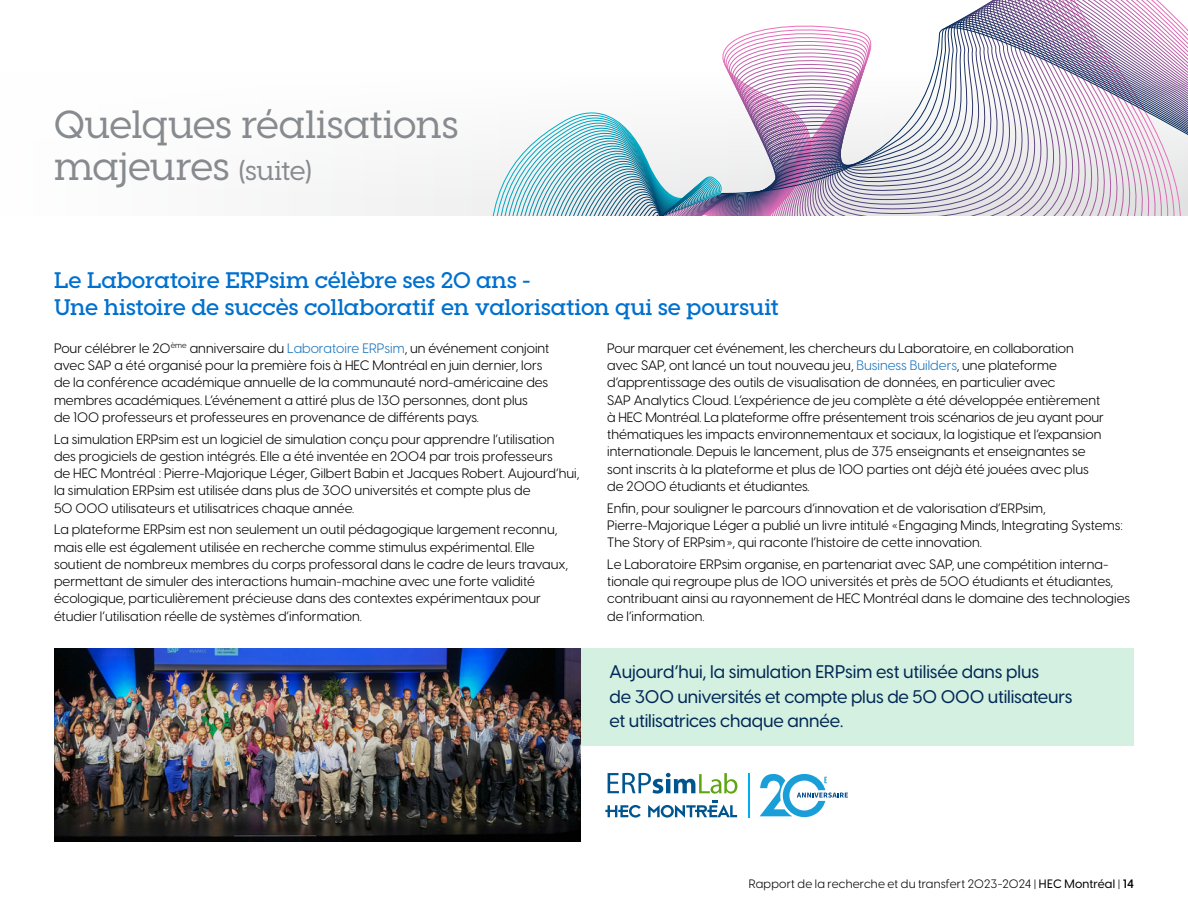
<style>
.page{position:relative;width:1188px;height:918px;background:#fff}
.page>*{position:absolute;margin:0;border:0;box-sizing:border-box;transform-origin:0 0}
._24-Section_26-Gris{font:500 39px/42px "Visby Slab CF";letter-spacing:-.01em;color:#878a8e}
._24-Titre_N2{font:600 22.5px/27px "Visby Slab CF";letter-spacing:-.005em;color:#0070ce}
.t1{font:500 18px/24.8px "Visby CF";letter-spacing:-.005em;color:#002856}
._24-Texte_9_11_5{font:13.5px/17.2px "Visby CF";color:#000}
.t2{font:12px "Visby CF";letter-spacing:.015em;color:#000}
.s1{font-size:27px}
.s2{color:#1c75bc}
.s3{font-weight:500}
.s4{font-weight:600}
</style>
<div class="page">
<svg style="left:722px;top:0;width:465px;height:201px"></svg>
<svg style="left:722px;top:88px;width:387px;height:128px"></svg>
<svg style="left:722px;top:91px;width:384px;height:125px"></svg>
<svg style="left:722px;top:94px;width:381px;height:122px"></svg>
<svg style="left:722px;top:98px;width:377px;height:118px"></svg>
<svg style="left:456px;top:101px;width:640px;height:115px"></svg>
<svg style="left:460px;top:104px;width:633px;height:112px"></svg>
<svg style="left:466px;top:107px;width:624px;height:109px"></svg>
<svg style="left:472px;top:110px;width:615px;height:106px"></svg>
<svg style="left:478px;top:113px;width:605px;height:103px"></svg>
<svg style="left:484px;top:117px;width:596px;height:99px"></svg>
<svg style="left:490px;top:120px;width:587px;height:96px"></svg>
<svg style="left:496px;top:123px;width:578px;height:93px"></svg>
<svg style="left:502px;top:126px;width:568px;height:90px"></svg>
<svg style="left:507px;top:129px;width:560px;height:87px"></svg>
<svg style="left:513px;top:132px;width:551px;height:84px"></svg>
<svg style="left:519px;top:135px;width:542px;height:81px"></svg>
<img style="left:525px;top:139px;width:532px;height:77px">
<div style="left:572px;top:648px;width:562px;height:97px;background:#d4f0e0"></div>
<img style="left:54px;top:648px;width:526px;height:193px">
<hr style="left:749px;top:773px;width:1px;height:44px;background:#00aeef">
<svg style="left:605px;top:805px;width:36px;height:13px"></svg>
<svg style="left:648px;top:801px;width:89px;height:17px"></svg>
<svg style="left:608px;top:773px;width:129px;height:21px"></svg>
<svg style="left:760px;top:774px;width:88px;height:43px"></svg>
<p class="_24-Section_26-Gris" style="left:54px;top:104px;width:406px">Quelques réalisations majeures <span class="s1">(suite)</span></p>
<p class="_24-Titre_N2" style="left:54px;top:267px;width:726px">Le Laboratoire ERPsim célèbre ses 20 ans -<br>Une histoire de succès collaboratif en valorisation qui se poursuit</p>
<p class="_24-Texte_9_11_5" style="left:54px;top:338px;width:497px">Pour célébrer le 20<sup>ème</sup> anniversaire du <span class="s2">Laboratoire ERPsim</span>, un événement conjoint avec SAP a été organisé pour la première fois à HEC Montréal en juin dernier, lors de la conférence académique annuelle de la communauté nord-américaine des membres académiques. L’événement a attiré plus de 130 personnes, dont plus<br>de 100 professeurs et professeures en provenance de différents pays.</p>
<p class="_24-Texte_9_11_5" style="left:54px;top:429px;width:527px">La simulation ERPsim est un logiciel de simulation conçu pour apprendre l’utilisation des progiciels de gestion intégrés. Elle a été inventée en 2004 par trois professeurs<br>de HEC Montréal : Pierre-Majorique Léger, Gilbert Babin et Jacques Robert. Aujourd’hui, la simulation ERPsim est utilisée dans plus de 300 universités et compte plus de<br>50 000 utilisateurs et utilisatrices chaque année.</p>
<p class="_24-Texte_9_11_5" style="left:54px;top:520px;width:516px">La plateforme ERPsim est non seulement un outil pédagogique largement reconnu, mais elle est également utilisée en recherche comme stimulus expérimental. Elle soutient de nombreux membres du corps professoral dans le cadre de leurs travaux, permettant de simuler des interactions humain-machine avec une forte validité écologique, particulièrement précieuse dans des contextes expérimentaux pour étudier l’utilisation réelle de systèmes d’information.</p>
<p class="_24-Texte_9_11_5" style="left:607px;top:338px;width:498px">Pour marquer cet événement, les chercheurs du Laboratoire, en collaboration avec SAP, ont lancé un tout nouveau jeu, <span class="s2">Business Builders</span>, une plateforme d’apprentissage des outils de visualisation de données, en particulier avec<br>SAP Analytics Cloud. L’expérience de jeu complète a été développée entièrement à HEC Montréal. La plateforme offre présentement trois scénarios de jeu ayant pour thématiques les impacts environnementaux et sociaux, la logistique et l’expansion internationale. Depuis le lancement, plus de 375 enseignants et enseignantes se sont inscrits à la plateforme et plus de 100 parties ont déjà été jouées avec plus de 2000 étudiants et étudiantes.</p>
<p class="_24-Texte_9_11_5" style="left:607px;top:498px;width:517px">Enfin, pour souligner le parcours d’innovation et de valorisation d’ERPsim,<br>Pierre‑Majorique Léger a publié un livre intitulé « Engaging Minds, Integrating Systems:<br>The Story of ERPsim», qui raconte l’histoire de cette innovation.</p>
<p class="_24-Texte_9_11_5" style="left:607px;top:554px;width:524px">Le Laboratoire ERPsim organise, en partenariat avec SAP, une compétition interna‑ tionale qui regroupe plus de 100 universités et près de 500 étudiants et étudiantes, contribuant ainsi au rayonnement de HEC Montréal dans le domaine des technologies de l’information.</p>
<p class="t1" style="left:610px;top:658px;width:464px">Aujourd’hui, la simulation ERPsim est utilisée dans plus<br>de 300 universités et compte plus de 50 000 utilisateurs et utilisatrices chaque année.</p>
<p class="t2" style="left:749px;top:874px;width:387px">Rapport de la recherche et du transfert 2023-2024 | <span class="s3">HEC Montréal</span> | <span class="s4">14</span></p>
</div>
